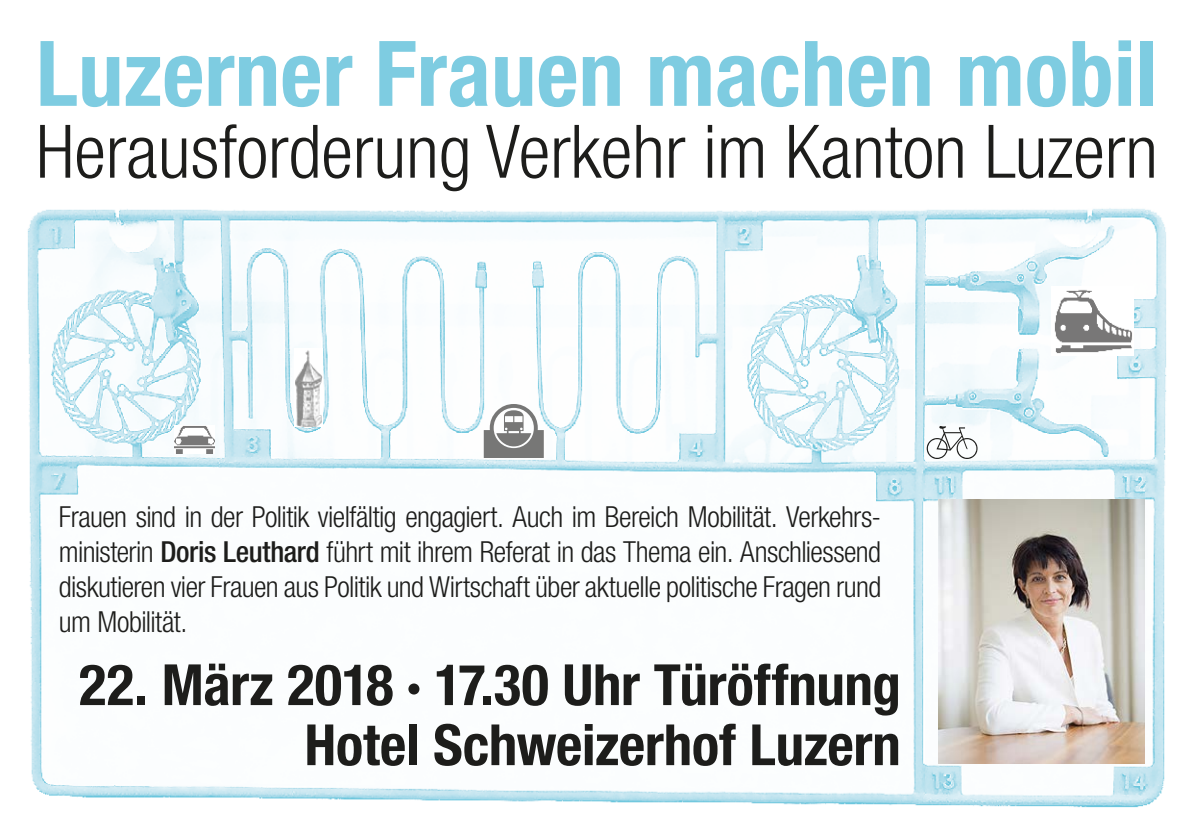
<style>
.page{position:relative;width:1191px;height:840px;background:#fff}
.page>*{position:absolute;margin:0;border:0;box-sizing:border-box;transform-origin:0 0}
.t1{font:700 condensed 90.6px "Helvetica Neue";color:#7ecce1}
.t2{font:300 condensed 73.8px "Helvetica Neue";color:#1d1d1b}
.t3{font:700 condensed 56.8px/60px "Helvetica Neue";letter-spacing:-.005em;color:#1d1d1b;text-align:right}
.t4{font:300 condensed 29px/34.8px "Helvetica Neue";letter-spacing:-.02em;color:#1d1d1b;text-align:justify}
.s1{font-weight:500}
</style>
<div class="page">
<img style="left:27px;top:208px;width:1140px;height:600px">
<img style="left:938px;top:499px;width:206px;height:264px">
<img style="left:175px;top:425px;width:40px;height:28px">
<img style="left:1051px;top:286px;width:82px;height:69px">
<img style="left:295px;top:348px;width:27px;height:78px">
<svg style="left:484px;top:404px;width:60px;height:53px"></svg>
<svg style="left:926px;top:426px;width:51px;height:32px"></svg>
<h1 class="t1" style="left:36px;top:19px;width:1123px">Luzerner Frauen machen mobil</h1>
<h2 class="t2" style="left:36px;top:109px;width:1123px">Herausforderung Verkehr im Kanton Luzern</h2>
<p class="t4" style="left:59px;top:499px;width:824px">Frauen sind in der Politik vielfältig engagiert. Auch im Bereich Mobilität. Verkehrs&shy;ministerin <span class="s1">Doris Leuthard</span> führt mit ihrem Referat in das Thema ein. Anschliessend diskutieren vier Frauen aus Politik und Wirtschaft über aktuelle politische Fragen rund um Mobilität.</p>
<h3 class="t3" style="left:79px;top:653px;width:823px">22. März 2018 · 17.30 Uhr Türöffnung<br>Hotel Schweizerhof Luzern</h3>
</div>
